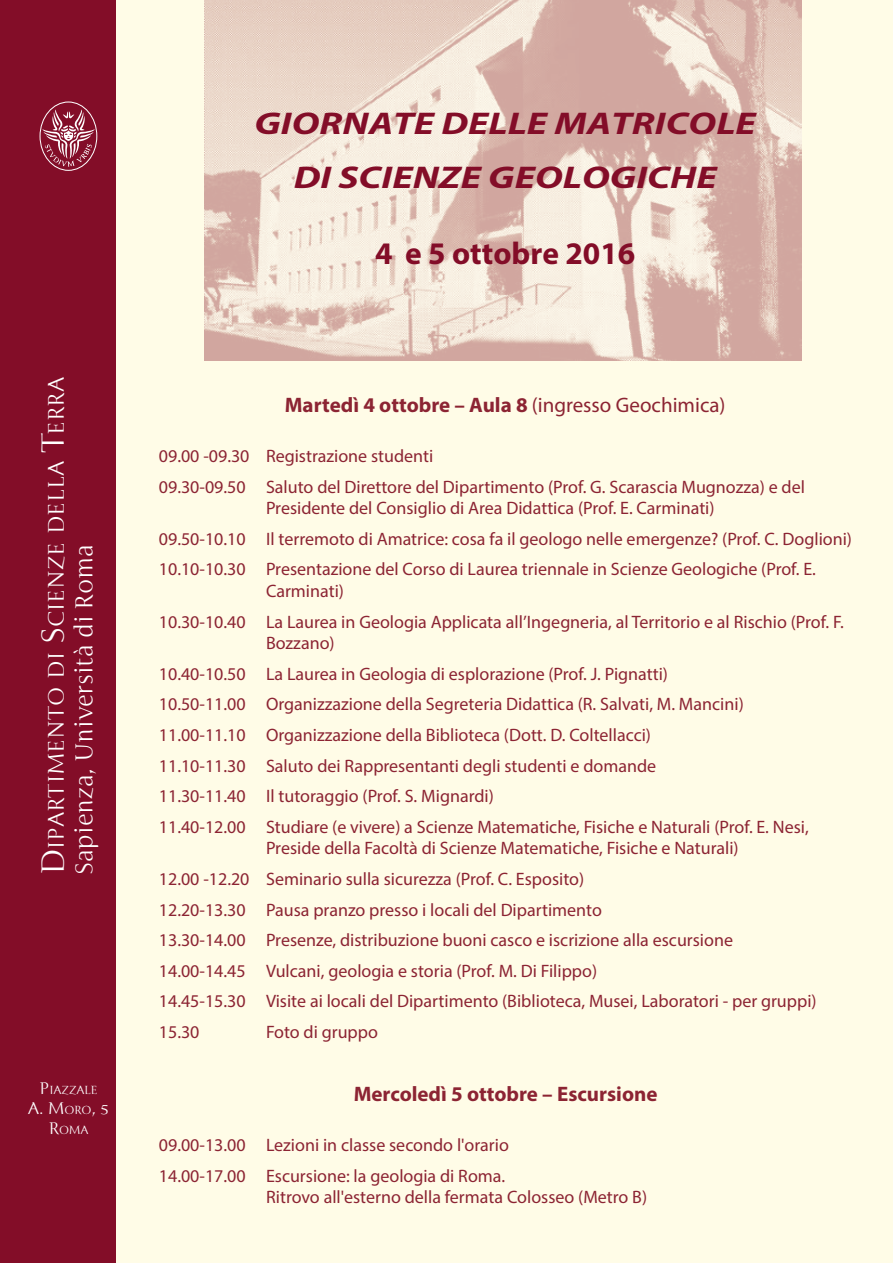
<style>
.page{position:relative;width:893px;height:1263px;background:#fff}
.page>*{position:absolute;margin:0;border:0;box-sizing:border-box;transform-origin:0 0}
.t1{font:italic 700 31.5px/54px "Myriad Pro";color:#830d28;text-align:center;scale:1.25 1}
.t2{font:700 31.5px "Myriad Pro";color:#830d28}
.t3{font:24px "Sapienza";color:#fff}
.t4{font:22.05px "Sapienza";color:#fff}
.t5{font:700 21px "Myriad Pro";color:#8c2433}
.t6{font:18px/30.6px "Myriad Pro";color:#8c2433}
.t7{font:16.5px "Sapienza";color:#fff}
.t8{font:11.55px "Sapienza";letter-spacing:-.02em;color:#fff}
.s1{font-size:31.5px}
.s2{font-size:16.5px}
.s3{font-size:11.55px}
.s4{font-weight:400}
</style>
<div class="page">
<div style="left:82px;top:0;width:811px;height:1263px;background:#fffce7"></div>
<img style="left:204px;top:0;width:597px;height:361px">
<div style="left:0;top:0;width:116px;height:1263px;background:#830d28"></div>
<svg style="left:40px;top:101px;width:57px;height:70px"></svg>
<p class="t4" style="left:43px;top:875px;width:499px;rotate:-90deg"><span class="s1">D</span>IPARTIMENTO DI <span class="s1">S</span>CIENZE DELLA <span class="s1">T</span>ERRA</p>
<h2 class="t3" style="left:70px;top:875px;width:333px;rotate:-90deg">Sapienza, Università di Roma</h2>
<p class="t8" style="left:39px;top:1083px;width:60px"><span class="s2">P</span>IAZZALE</p>
<p class="t7" style="left:28px;top:1098px;width:83px">A. M<span class="s3">ORO</span>, 5</p>
<p class="t8" style="left:48px;top:1123px;width:42px"><span class="s2">R</span>OMA</p>
<h1 class="t1" style="left:254px;top:96px;width:403px">GIORNATE DELLE MATRICOLE<br>DI SCIENZE GEOLOGICHE</h1>
<h1 class="t2" style="left:375px;top:233px;width:262px">4 e 5 ottobre 2016</h1>
<p class="t5" style="left:285px;top:391px;width:442px">Martedì 4 ottobre – Aula 8 <span class="s4">(ingresso Geochimica)</span></p>
<p class="t6" style="left:159px;top:440px;width:648px">09.00 -09.30 Registrazione studenti<br>09.30-09.50 Saluto del Direttore del Dipartimento (Prof. G. Scarascia Mugnozza) e del</p>
<p class="t6" style="left:159px;top:492px;width:695px;text-indent:107px">Presidente del Consiglio di Area Didattica (Prof. E. Carminati)<br>09.50-10.10 Il terremoto di Amatrice: cosa fa il geologo nelle emergenze? (Prof. C. Doglioni)<br>10.10-10.30 Presentazione del Corso di Laurea triennale in Scienze Geologiche (Prof. E.</p>
<p class="t6" style="left:159px;top:575px;width:686px;text-indent:107px">Carminati)<br>10.30-10.40 La Laurea in Geologia Applicata all’Ingegneria, al Territorio e al Rischio (Prof. F.</p>
<p class="t6" style="left:159px;top:627px;width:651px;text-indent:107px">Bozzano)<br>10.40-10.50 La Laurea in Geologia di esplorazione (Prof. J. Pignatti)<br>10.50-11.00 Organizzazione della Segreteria Didattica (R. Salvati, M. Mancini)<br>11.00-11.10 Organizzazione della Biblioteca (Dott. D. Coltellacci)<br>11.10-11.30 Saluto dei Rappresentanti degli studenti e domande<br>11.30-11.40 Il tutoraggio (Prof. S. Mignardi)<br>11.40-12.00 Studiare (e vivere) a Scienze Matematiche, Fisiche e Naturali (Prof. E. Nesi,</p>
<p class="t6" style="left:159px;top:833px;width:659px;text-indent:107px">Preside della Facoltà di Scienze Matematiche, Fisiche e Naturali)<br>12.00 -12.20 Seminario sulla sicurezza (Prof. C. Esposito)<br>12.20-13.30 Pausa pranzo presso i locali del Dipartimento<br>13.30-14.00 Presenze, distribuzione buoni casco e iscrizione alla escursione 14.00-14.45 Vulcani, geologia e storia (Prof. M. Di Filippo)<br>14.45-15.30 Visite ai locali del Dipartimento (Biblioteca, Musei, Laboratori - per gruppi)<br>15.30</p>
<p class="t6" style="left:266px;top:1016px;width:113px">Foto di gruppo</p>
<p class="t5" style="left:354px;top:1080px;width:305px">Mercoledì 5 ottobre – Escursione</p>
<p class="t6" style="left:159px;top:1129px;width:352px">09.00-13.00 Lezioni in classe secondo l'orario<br>14.00-17.00 Escursione: la geologia di Roma.</p>
<p class="t6" style="left:266px;top:1182px;width:383px">Ritrovo all'esterno della fermata Colosseo (Metro B)</p>
</div>
